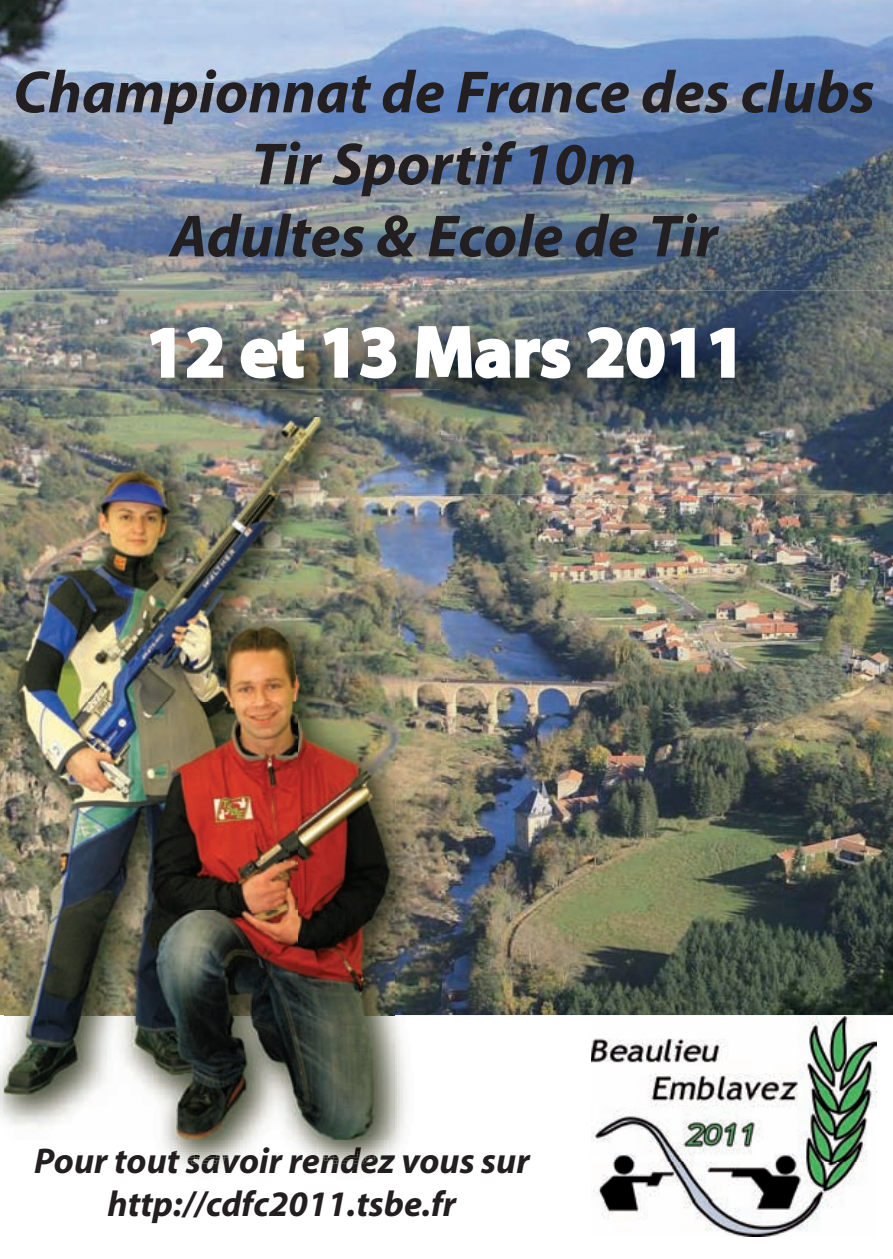
<style>
.page{position:relative;width:893px;height:1259px;background:#fff}
.page>*{position:absolute;margin:0;border:0;box-sizing:border-box;transform-origin:0 0}
.t1{font:700 72px "Myriad";color:#fff}
.t2{font:italic 700 60px/72px "Myriad";color:#231f20;text-align:center}
.t3{font:italic 700 36px/43.2px "Myriad";color:#231f20;text-align:center}
.s1{color:#221e1f}
.s2{color:#1c1818}
.s3{color:#1d1819}
.s4{color:#0b0a05}
.s5{color:#171413}
.s6{color:#1e1919}
</style>
<div class="page">
<img style="left:0;top:0;width:893px;height:1015px">
<img style="left:0;top:291px;width:893px;height:204px">
<img style="left:591px;top:1016px;width:285px;height:220px">
<img style="left:0;top:390px;width:441px;height:757px">
<img style="left:4px;top:418px;width:390px;height:721px">
<p class="t2" style="left:13px;top:61px;width:863px">Championnat de France des clubs<br>Tir Sportif 10m<br>Adultes &amp; Ecole de Tir</p>
<p class="t1" style="left:145px;top:325px;width:602px">12 et 13 Mars 2011</p>
<p class="t3" style="left:34px;top:1142px;width:497px">Pour tou<span class="s1">t</span> <span class="s2">sa</span><span class="s3">v</span><span class="s1">o</span>ir r<span class="s1">en</span><span class="s4">d</span><span class="s5">e</span><span class="s6">z</span> vous sur http://cdfc2011.tsbe.fr</p>
</div>
